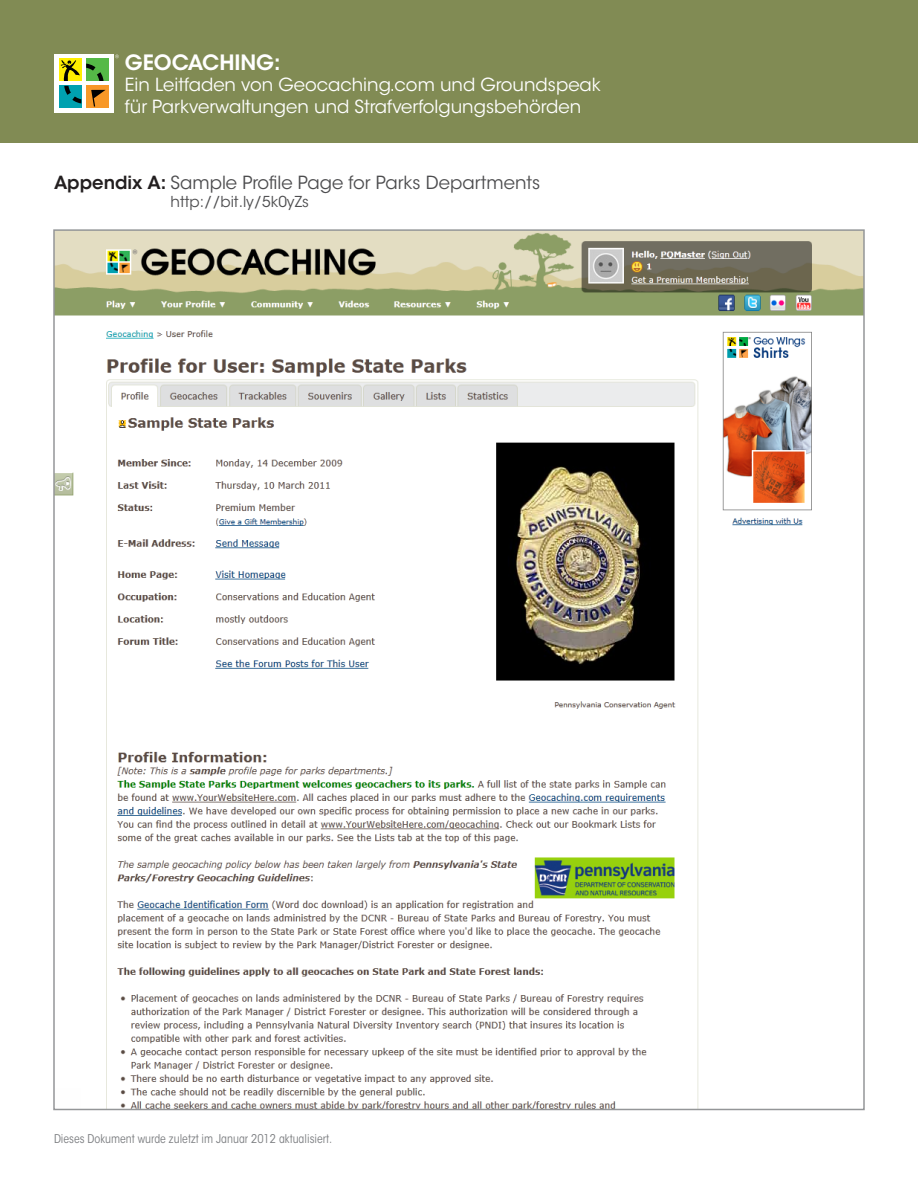
<style>
.page{position:relative;width:918px;height:1188px;background:#fff}
.page>*{position:absolute;margin:0;border:0;box-sizing:border-box;transform-origin:0 0}
.t1{font:600 21px "ITC Avant Garde Std";color:#fff}
.t2{font:18px/21.6px "ITC Avant Garde Std";color:#fff}
.t3{font:18px "ITC Avant Garde Std";color:#4d4d4f}
.t4{font:15px "ITC Avant Garde Std";color:#4d4d4f}
.t5{font:condensed 12px "ITC Avant Garde Std";color:#7c7e81}
.s1{font-weight:600;color:#231f20}
</style>
<div class="page">
<div style="left:0;top:0;width:918px;height:143px;background:#818b54"></div>
<div style="left:54px;top:54px;width:60px;height:59px;background:#fff"></div>
<svg style="left:115px;top:55px;width:4px;height:3px"></svg>
<div style="left:59px;top:59px;width:22px;height:22px;background:#ffef00"></div>
<div style="left:86px;top:59px;width:23px;height:22px;background:#55b947"></div>
<div style="left:59px;top:86px;width:22px;height:22px;background:#00a1b0"></div>
<div style="left:86px;top:86px;width:23px;height:22px;background:#f89828"></div>
<svg style="left:61px;top:60px;width:45px;height:47px"></svg>
<img style="left:56px;top:232px;width:806px;height:875px">
<p class="t1" style="left:125px;top:49px;width:157px">GEOCACHING:</p>
<p class="t2" style="left:125px;top:74px;width:478px">Ein Leitfaden von Geocaching.com und Groundspeak für Parkverwaltungen und Strafverfolgungsbehörden</p>
<p class="t3" style="left:54px;top:171px;width:488px"><span class="s1">Appendix A:</span> Sample Profile Page for Parks Departments</p>
<p class="t4" style="left:171px;top:192px;width:140px">http://bit.ly/5k0yZs</p>
<p class="t5" style="left:54px;top:1132px;width:280px">Dieses Dokument wurde zuletzt im Januar 2012 aktualisiert.</p>
</div>
